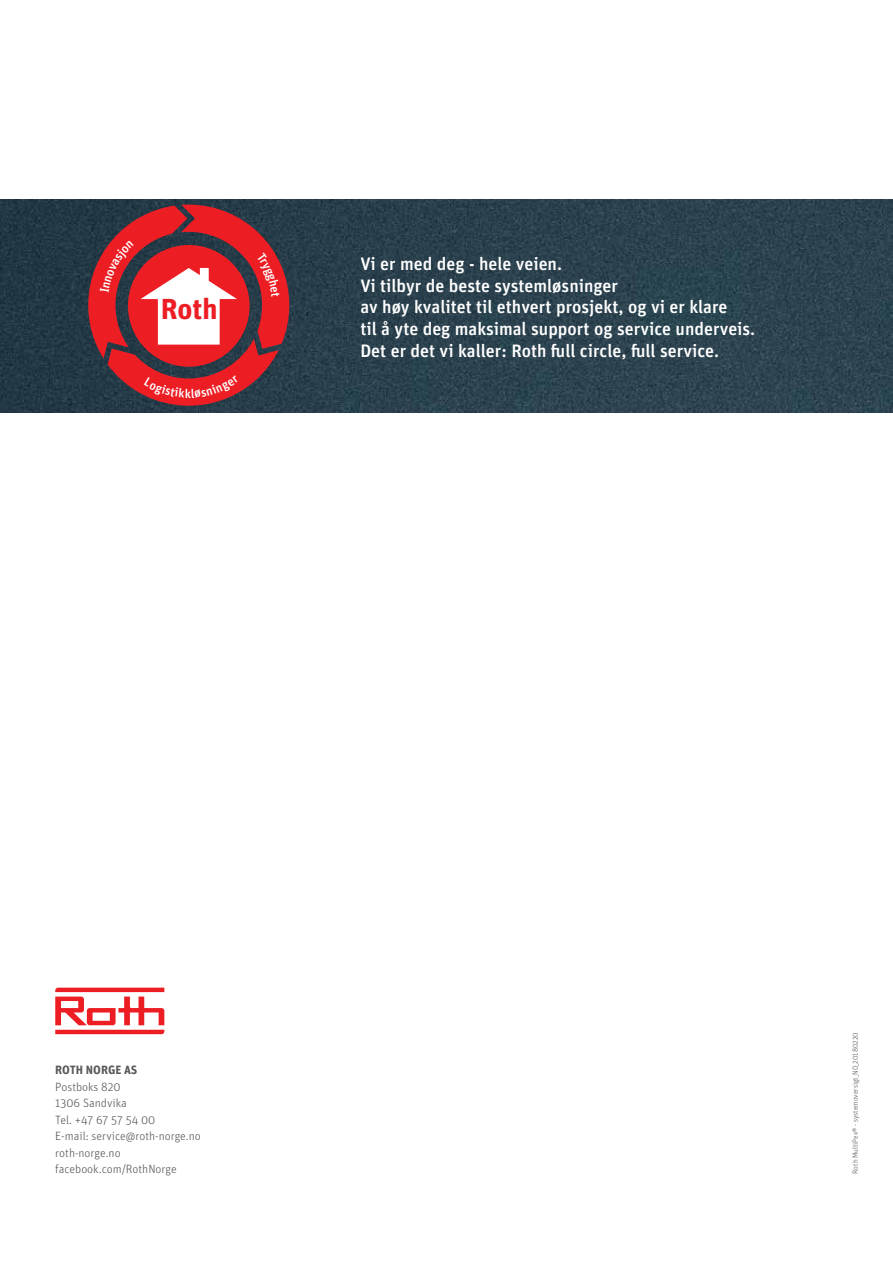
<style>
.page{position:relative;width:893px;height:1263px;background:#fff}
.page>*{position:absolute;margin:0;border:0;box-sizing:border-box;transform-origin:0 0}
.t1{font:700 28.95px "Unit OT";color:#ed1d24}
.t2{font:500 18px/21.6px "Unit OT";color:#fff}
.t3{font:500 12.6px "Unit OT";color:#fff}
.t4{font:300 12px/16.5px "Unit OT";color:#58595b}
.t5{font:700 12px "Unit OT";color:#58595b}
.t6{font:300 7.5px "Unit OT";color:#58595b}
</style>
<div class="page">
<svg style="left:55px;top:988px;width:109px;height:46px"></svg>
<img style="left:0;top:200px;width:893px;height:212px">
<svg style="left:88px;top:205px;width:201px;height:201px;background:#a74048"></svg>
<h1 class="t1" style="left:161px;top:290px;width:58px">Roth</h1>
<p class="t3" style="left:185px;top:385px;width:8px">k</p>
<p class="t2" style="left:360px;top:253px;width:396px">Vi er med deg - hele veien.<br>Vi tilbyr de beste systemløsninger<br>av høy kvalitet til ethvert prosjekt, og vi er klare<br>til å yte deg maksimal support og service underveis.<br>Det er det vi kaller: Roth full circle, full service.</p>
<p class="t5" style="left:55px;top:1062px;width:84px">ROTH NORGE AS</p>
<p class="t4" style="left:55px;top:1078px;width:147px">Postboks 820<br>1306 Sandvika<br>Tel. +47 67 57 54 00<br>E-mail: service@roth-norge.no roth-norge.no facebook.com/RothNorge</p>
<p class="t6" style="left:851px;top:1174px;width:143px;rotate:-90deg">Roth MultiPex® - systemoversigt_NO_20180220</p>
</div>
